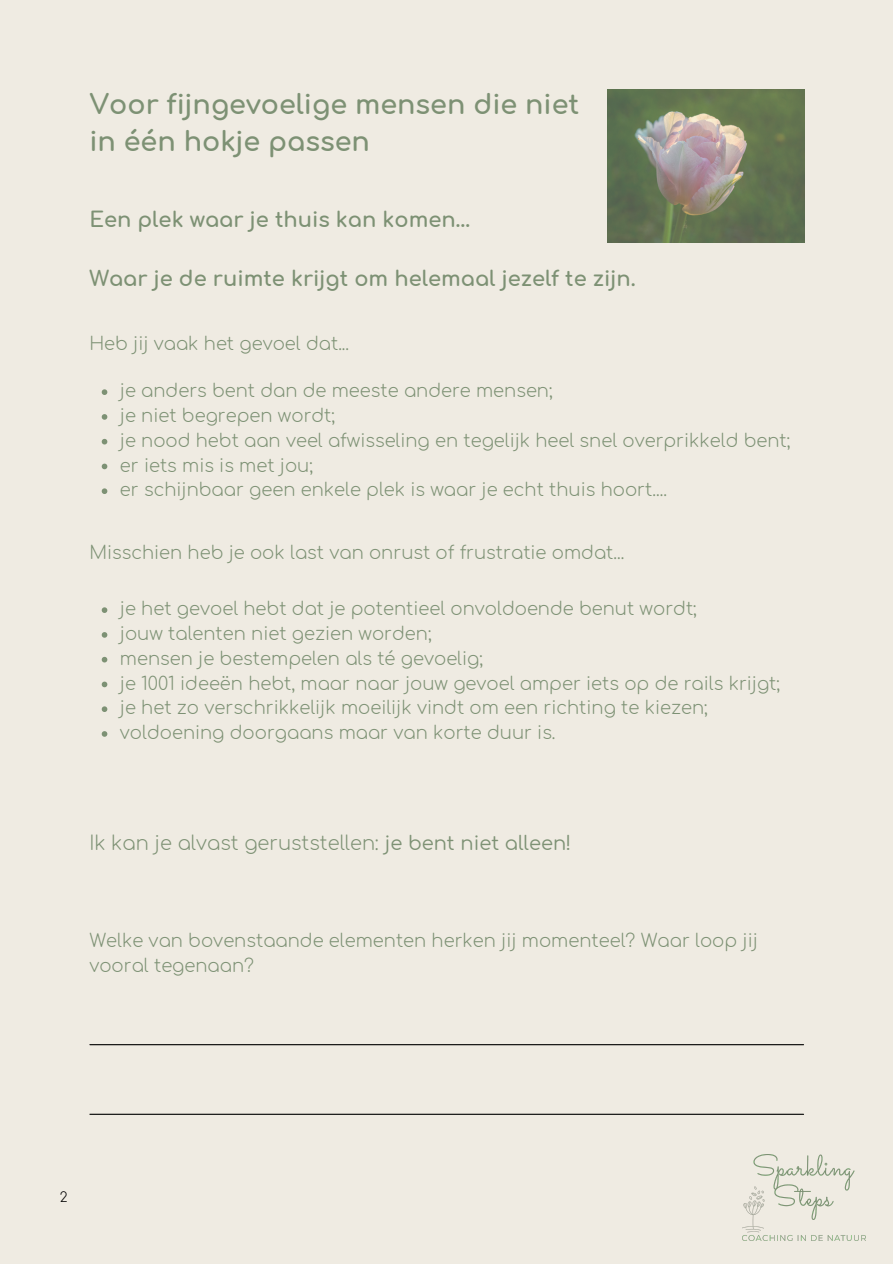
<style>
.page{position:relative;width:893px;height:1264px;background:#fff}
.page>*{position:absolute;margin:0;border:0;box-sizing:border-box;transform-origin:0 0}
.t1{font:700 27px/37.2px "Comfortaa";color:#7d9174}
.t2{font:700 21px "Comfortaa";color:#7d9174}
.t3{font:300 19.5px "Comfortaa";color:#7d9174}
.t4{font:300 18px/24.8px "Comfortaa";color:#7d9174}
.t5{font:300 13.5px "Comfortaa";color:#000}
.s1{font-weight:400}
</style>
<div class="page">
<div style="left:0;top:0;width:892px;height:1263px;background:#efebe2"></div>
<img style="left:607px;top:89px;width:197px;height:153px">
<hr style="left:90px;top:1044px;width:713px;height:1px;background:#000">
<hr style="left:90px;top:1113px;width:713px;height:1px;background:#000">
<img style="left:742px;top:1154px;width:123px;height:86px">
<svg style="left:102px;top:389px;width:5px;height:6px"></svg>
<svg style="left:102px;top:414px;width:5px;height:6px"></svg>
<svg style="left:102px;top:439px;width:5px;height:5px"></svg>
<svg style="left:102px;top:463px;width:5px;height:6px"></svg>
<svg style="left:102px;top:488px;width:5px;height:6px"></svg>
<svg style="left:102px;top:607px;width:5px;height:6px"></svg>
<svg style="left:102px;top:632px;width:5px;height:5px"></svg>
<svg style="left:102px;top:657px;width:5px;height:5px"></svg>
<svg style="left:102px;top:681px;width:5px;height:6px"></svg>
<svg style="left:102px;top:706px;width:5px;height:6px"></svg>
<svg style="left:102px;top:731px;width:5px;height:5px"></svg>
<p class="t1" style="left:89px;top:86px;width:491px">Voor fijngevoelige mensen die niet in één hokje passen</p>
<h2 class="t2" style="left:89px;top:209px;width:382px">Een plek waar je thuis kan komen…</h2>
<h2 class="t2" style="left:89px;top:267px;width:548px">Waar je de ruimte krijgt om helemaal jezelf te zijn.</h2>
<p class="t4" style="left:89px;top:332px;width:261px">Heb jij vaak het gevoel dat...</p>
<p class="t4" style="left:120px;top:379px;width:434px">je anders bent dan de meeste andere mensen;</p>
<p class="t4" style="left:120px;top:404px;width:217px">je niet begrepen wordt;</p>
<p class="t4" style="left:120px;top:428px;width:672px">je nood hebt aan veel afwisseling en tegelijk heel snel overprikkeld bent;</p>
<p class="t4" style="left:120px;top:453px;width:194px">er iets mis is met jou;</p>
<p class="t4" style="left:120px;top:478px;width:548px">er schijnbaar geen enkele plek is waar je echt thuis hoort....</p>
<h3 class="t4" style="left:89px;top:541px;width:536px">Misschien heb je ook last van onrust of frustratie omdat...</h3>
<p class="t4" style="left:120px;top:597px;width:578px">je het gevoel hebt dat je potentieel onvoldoende benut wordt;</p>
<p class="t4" style="left:120px;top:621px;width:313px">jouw talenten niet gezien worden;</p>
<p class="t4" style="left:120px;top:646px;width:364px">mensen je bestempelen als té gevoelig;</p>
<p class="t4" style="left:120px;top:671px;width:661px">je 1001 ideeën hebt, maar naar jouw gevoel amper iets op de rails krijgt;</p>
<p class="t4" style="left:120px;top:696px;width:589px">je het zo verschrikkelijk moeilijk vindt om een richting te kiezen;</p>
<p class="t4" style="left:120px;top:720px;width:437px">voldoening doorgaans maar van korte duur is.</p>
<p class="t3" style="left:89px;top:833px;width:483px">Ik kan je alvast geruststellen: <span class="s1">je bent niet alleen!</span></p>
<p class="t4" style="left:89px;top:928px;width:670px">Welke van bovenstaande elementen herken jij momenteel? Waar loop jij vooral tegenaan?</p>
<p class="t5" style="left:60px;top:1189px;width:9px">2</p>
</div>
